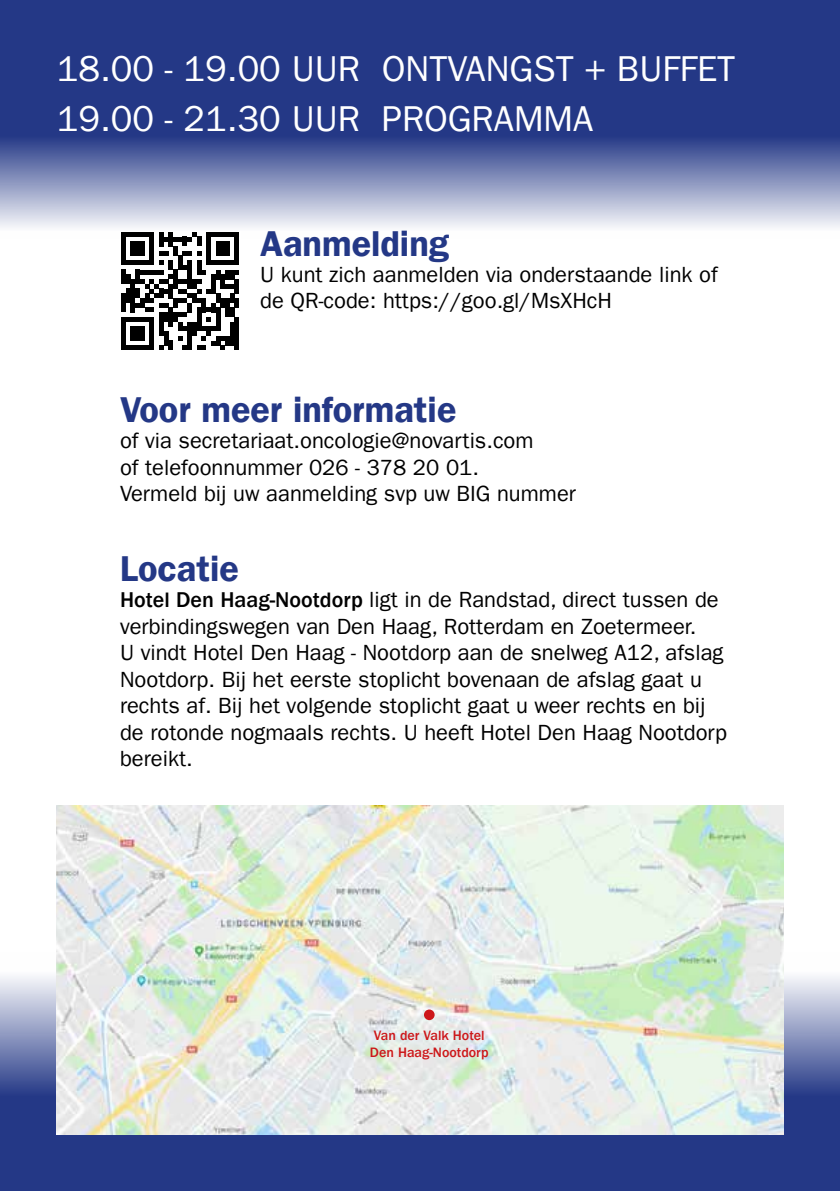
<style>
.page{position:relative;width:840px;height:1191px;background:#fff}
.page>*{position:absolute;margin:0;border:0;box-sizing:border-box;transform-origin:0 0}
.t1{font:36px/50px "Franklin Gothic LT Pro";color:#fff}
.t2{font:36px "Franklin Gothic LT Pro Dm";color:#243886}
.t3{font:22px/26.4px "Franklin Gothic LT Pro";color:#000}
.t4{font:500 14px/16.8px "Franklin Gothic LT Pro";color:#cd171a}
.s1{font-weight:500}
</style>
<div class="page">
<svg style="left:0;top:952px;width:839px;height:239px;background:#445597"></svg>
<svg style="left:0;top:0;width:839px;height:228px;background:#4e5e9d"></svg>
<svg style="left:121px;top:232px;width:118px;height:118px"></svg>
<div style="left:234px;top:284px;width:5px;height:9px;background:#000"></div>
<div style="left:234px;top:298px;width:5px;height:9px;background:#000"></div>
<div style="left:234px;top:317px;width:5px;height:9px;background:#000"></div>
<div style="left:234px;top:326px;width:5px;height:15px;background:#000"></div>
<div style="left:234px;top:341px;width:5px;height:9px;background:#000"></div>
<img style="left:57px;top:805px;width:725px;height:329px">
<div style="left:423px;top:1009px;width:11px;height:11px;background:#cd171a;border-radius:50%"></div>
<h1 class="t1" style="left:57px;top:44px;width:679px">18.00 - 19.00 UUR ONTVANGST + BUFFET<br>19.00 - 21.30 UUR PROGRAMMA</h1>
<h1 class="t2" style="left:260px;top:222px;width:190px">Aanmelding</h1>
<p class="t3" style="left:260px;top:261px;width:459px">U kunt zich aanmelden via onderstaande link of de QR-code: https://goo.gl/MsXHcH</p>
<h1 class="t2" style="left:120px;top:388px;width:338px">Voor meer informatie</h1>
<p class="t3" style="left:120px;top:428px;width:457px">of via secretariaat.oncologie@novartis.com<br>of telefoonnummer 026 - 378 20 01.<br>Vermeld bij uw aanmelding svp uw BIG nummer</p>
<h1 class="t2" style="left:120px;top:547px;width:120px">Locatie</h1>
<p class="t3" style="left:120px;top:587px;width:608px"><span class="s1">Hotel Den Haag-Nootdorp</span> ligt in de Randstad, direct tussen de verbindingswegen van Den Haag, Rotterdam en Zoetermeer.<br>U vindt Hotel Den Haag - Nootdorp aan de snelweg A12, afslag Nootdorp. Bij het eerste stoplicht bovenaan de afslag gaat u rechts af. Bij het volgende stoplicht gaat u weer rechts en bij de rotonde nogmaals rechts. U heeft Hotel Den Haag Nootdorp bereikt.</p>
<p class="t4" style="left:369px;top:1027px;width:120px">Van der Valk Hotel<br>Den Haag-Nootdorp</p>
</div>
